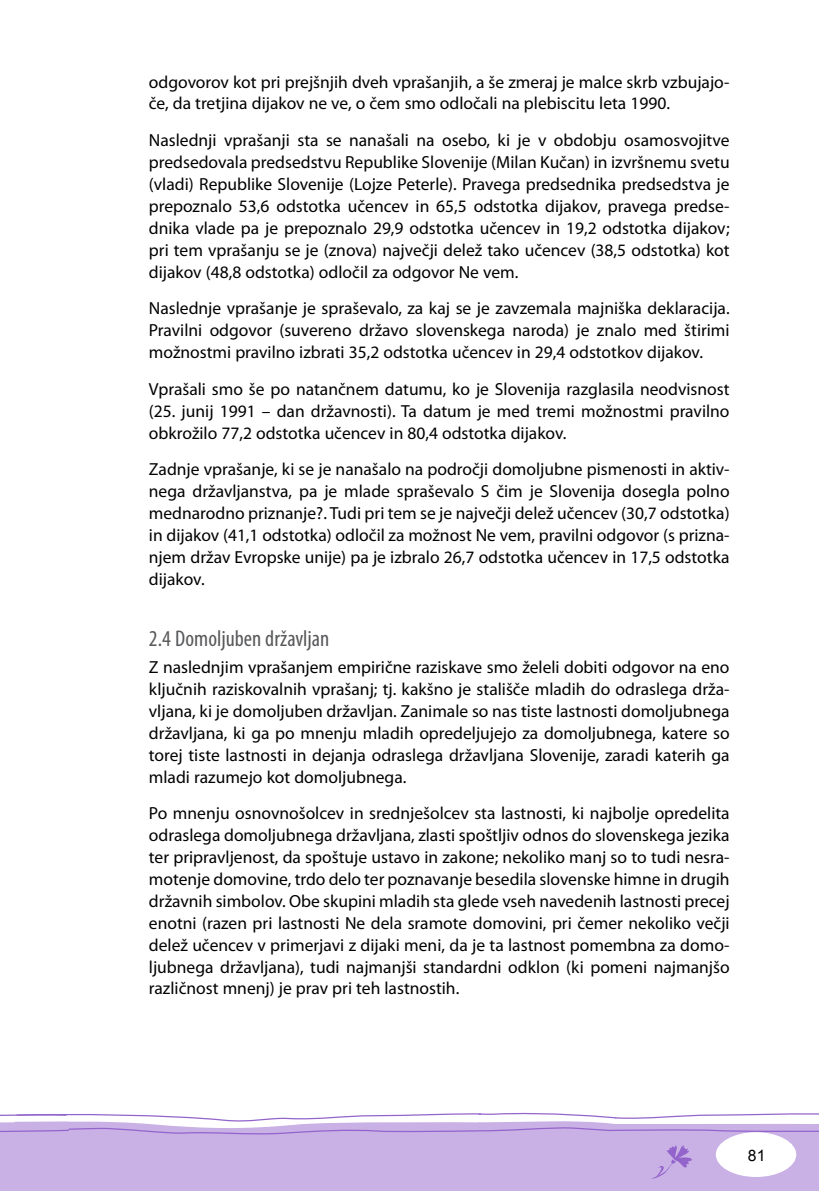
<style>
.page{position:relative;width:819px;height:1191px;background:#fff}
.page>*{position:absolute;margin:0;border:0;box-sizing:border-box;transform-origin:0 0}
.t1{font:condensed 22.75px "Myriad Pro";color:#58595b}
.t2{font:17.5px/21.9px "Myriad Pro";color:#000;text-align:justify}
.t3{font:15.75px "Arial";color:#000}
</style>
<div class="page">
<svg style="left:0;top:1112px;width:819px;height:79px"></svg>
<p class="t2" style="left:149px;top:70px;width:582px">odgovorov kot pri prejšnjih dveh vprašanjih, a še zmeraj je malce skrb vzbujajo&shy;če, da tretjina dijakov ne ve, o čem smo odločali na plebiscitu leta 1990.</p>
<p class="t2" style="left:149px;top:129px;width:582px">Naslednji vprašanji sta se nanašali na osebo, ki je v obdobju osamosvojitve predsedovala predsedstvu Republike Slovenije (Milan Kučan) in izvršnemu svetu (vladi) Republike Slovenije (Lojze Peterle). Pravega predsednika predsedstva je prepoznalo 53,6 odstotka učencev in 65,5 odstotka dijakov, pravega predse&shy;dnika vlade pa je prepoznalo 29,9 odstotka učencev in 19,2 odstotka dijakov; pri tem vprašanju se je (znova) največji delež tako učencev (38,5 odstotka) kot dijakov (48,8 odstotka) odločil za odgovor Ne vem.</p>
<p class="t2" style="left:149px;top:297px;width:582px">Naslednje vprašanje je spraševalo, za kaj se je zavzemala majniška deklaracija.<br>Pravilni odgovor (suvereno državo slovenskega naroda) je znalo med štirimi možnostmi pravilno izbrati 35,2 odstotka učencev in 29,4 odstotkov dijakov.</p>
<p class="t2" style="left:149px;top:378px;width:582px">Vprašali smo še po natančnem datumu, ko je Slovenija razglasila neodvisnost (25. junij 1991 – dan državnosti). Ta datum je med tremi možnostmi pravilno obkrožilo 77,2 odstotka učencev in 80,4 odstotka dijakov.</p>
<p class="t2" style="left:149px;top:458px;width:582px">Zadnje vprašanje, ki se je nanašalo na področji domoljubne pismenosti in aktiv&shy;nega državljanstva, pa je mlade spraševalo S čim je Slovenija dosegla polno mednarodno priznanje?. Tudi pri tem se je največji delež učencev (30,7 odstotka) in dijakov (41,1 odstotka) odločil za možnost Ne vem, pravilni odgovor (s prizna&shy;njem držav Evropske unije) pa je izbralo 26,7 odstotka učencev in 17,5 odstotka dijakov.</p>
<h1 class="t1" style="left:149px;top:625px;width:182px">2.4 Domoljuben državljan</h1>
<p class="t2" style="left:149px;top:656px;width:582px">Z naslednjim vprašanjem empirične raziskave smo želeli dobiti odgovor na eno ključnih raziskovalnih vprašanj; tj. kakšno je stališče mladih do odraslega drža&shy;vljana, ki je domoljuben državljan. Zanimale so nas tiste lastnosti domoljubnega državljana, ki ga po mnenju mladih opredeljujejo za domoljubnega, katere so torej tiste lastnosti in dejanja odraslega državljana Slovenije, zaradi katerih ga mladi razumejo kot domoljubnega.</p>
<p class="t2" style="left:149px;top:802px;width:582px">Po mnenju osnovnošolcev in srednješolcev sta lastnosti, ki najbolje opredelita odraslega domoljubnega državljana, zlasti spoštljiv odnos do slovenskega jezika ter pripravljenost, da spoštuje ustavo in zakone; nekoliko manj so to tudi nesra&shy;motenje domovine, trdo delo ter poznavanje besedila slovenske himne in drugih državnih simbolov. Obe skupini mladih sta glede vseh navedenih lastnosti precej enotni (razen pri lastnosti Ne dela sramote domovini, pri čemer nekoliko večji delež učencev v primerjavi z dijaki meni, da je ta lastnost pomembna za domo&shy;ljubnega državljana), tudi najmanjši standardni odklon (ki pomeni najmanjšo različnost mnenj) je prav pri teh lastnostih.</p>
<p class="t3" style="left:747px;top:1145px;width:19px">81</p>
</div>
